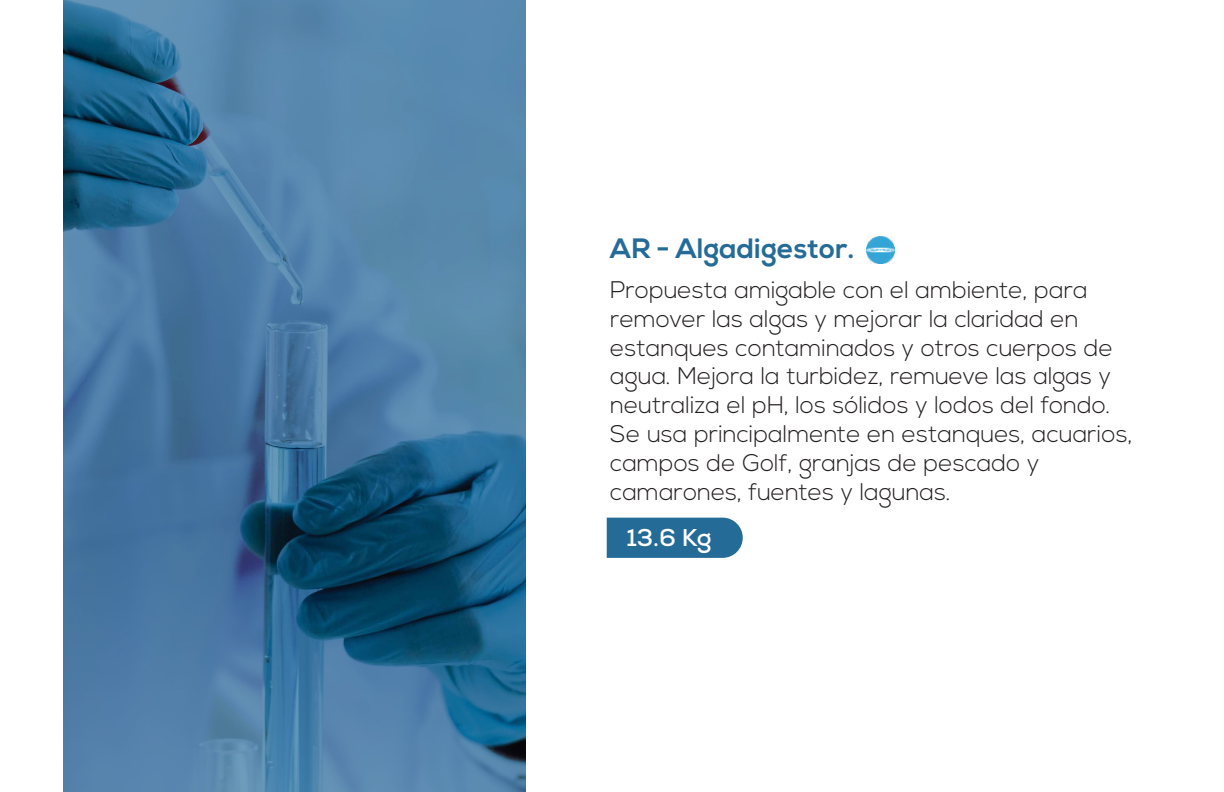
<style>
.page{position:relative;width:1224px;height:792px;background:#fff}
.page>*{position:absolute;margin:0;border:0;box-sizing:border-box;transform-origin:0 0}
.t1{font:700 28px "Nexa";letter-spacing:.01em;color:#256b97}
.t2{font:700 24.2px "Nexa";color:#fff}
.t3{font:300 24px/28.8px "Nexa";color:#221e1f}
</style>
<div class="page">
<div style="left:607px;top:518px;width:136px;height:40px;background:#256b97"></div>
<img style="left:866px;top:236px;width:29px;height:28px">
<svg style="left:63px;top:0;width:463px;height:792px;background:#42759d"></svg>
<p class="t1" style="left:610px;top:232px;width:246px">AR - Algadigestor.</p>
<p class="t3" style="left:610px;top:276px;width:524px">Propuesta amigable con el ambiente, para remover las algas y mejorar la claridad en estanques contaminados y otros cuerpos de agua. Mejora la turbidez, remueve las algas y neutraliza el pH, los sólidos y lodos del fondo.<br>Se usa principalmente en estanques, acuarios, campos de Golf, granjas de pescado y camarones, fuentes y lagunas.</p>
<p class="t2" style="left:626px;top:522px;width:87px">13.6 Kg</p>
</div>
